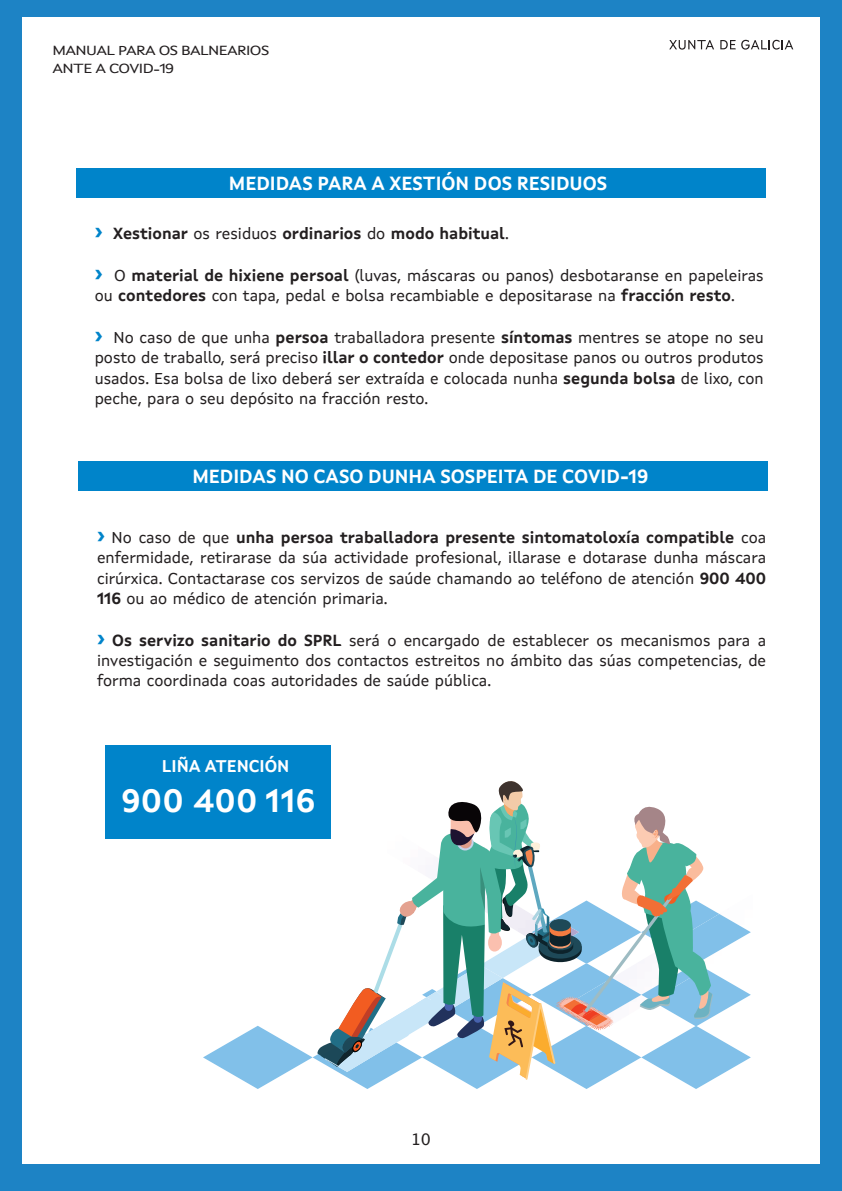
<style>
.page{position:relative;width:842px;height:1191px;background:#fff}
.page>*{position:absolute;margin:0;border:0;box-sizing:border-box;transform-origin:0 0}
.t1{font:700 32.2px "Xunta Sans";letter-spacing:.02em;color:#fff}
.t2{font:700 19px "Xunta Sans";color:#fff}
.t3{font:700 16.8px "Xunta Sans";color:#fff}
.t4{font:16px/20.2px "Xunta Sans";color:#231f20;text-align:justify}
.t5{font:700 16px "Xunta Sans";color:#231f20}
.t6{font:16px "Lucida Grande";color:#231f20}
.t7{font:13.4px/18px "Xunta Sans";letter-spacing:-.04em;color:#231f20;scale:1.19 1}
.s1{font-family:"Montserrat";font-size:24px;color:#0084ca}
.s2{font-weight:400}
.s3{font-family:"Montserrat";font-weight:700;font-size:24px;color:#0084ca}
.s4{font-weight:700}
</style>
<div class="page">
<div style="left:0;top:0;width:841px;height:1191px;background:#1d83c5"></div>
<div style="left:22px;top:17px;width:797px;height:1147px;background:#fff"></div>
<svg style="left:720px;top:40px;width:15px;height:9px"></svg>
<svg style="left:741px;top:40px;width:52px;height:10px"></svg>
<svg style="left:669px;top:40px;width:45px;height:10px"></svg>
<div style="left:76px;top:168px;width:689px;height:30px;background:#0084ca"></div>
<div style="left:78px;top:461px;width:690px;height:30px;background:#0084ca"></div>
<div style="left:106px;top:745px;width:225px;height:93px;background:#0084ca"></div>
<svg style="left:203px;top:781px;width:547px;height:308px"></svg>
<p class="t7" style="left:53px;top:42px;width:183px">MANUAL PARA OS BALNEARIOS<br>ANTE A COVID-19</p>
<p class="t2" style="left:229px;top:175px;width:380px">MEDIDAS PARA A XESTIÓN DOS RESIDUOS</p>
<p class="t5" style="left:95px;top:226px;width:415px"><span class="s1">›</span> Xestionar <span class="s2">os residuos</span> ordinarios <span class="s2">do</span> modo habitual<span class="s2">.</span></p>
<p class="t4" style="left:95px;top:266px;width:670px"><span class="s3">›</span> O <span class="s4">material de hixiene persoal</span> (luvas, máscaras ou panos) desbotaranse en papeleiras ou <span class="s4">contedores</span> con tapa, pedal e bolsa recambiable e depositarase na <span class="s4">fracción resto</span>.</p>
<p class="t4" style="left:95px;top:329px;width:670px"><span class="s3">›</span> No caso de que unha <span class="s4">persoa</span> traballadora presente <span class="s4">síntomas</span> mentres se atope no seu posto de traballo, será preciso <span class="s4">illar o contedor</span> onde depositase panos ou outros produtos usados. Esa bolsa de lixo deberá ser extraída e colocada nunha <span class="s4">segunda bolsa</span> de lixo, con peche, para o seu depósito na fracción resto.</p>
<p class="t2" style="left:192px;top:468px;width:457px">MEDIDAS NO CASO DUNHA SOSPEITA DE COVID-19</p>
<p class="t4" style="left:97px;top:529px;width:670px"><span class="s3">›</span> No caso de que <span class="s4">unha persoa traballadora presente sintomatoloxía compatible</span> coa enfermidade, retirarase da súa actividade profesional, illarase e dotarase dunha máscara cirúrxica. Contactarase cos servizos de saúde chamando ao teléfono de atención <span class="s4">900 400<br>116</span> ou ao médico de atención primaria.</p>
<p class="t4" style="left:97px;top:631px;width:670px"><span class="s3">›</span> <span class="s4">Os servizo sanitario do SPRL</span> será o encargado de establecer os mecanismos para a investigación e seguimento dos contactos estreitos no ámbito das súas competencias, de forma coordinada coas autoridades de saúde pública.</p>
<p class="t3" style="left:162px;top:759px;width:129px">LIÑA ATENCIÓN</p>
<h1 class="t1" style="left:121px;top:788px;width:195px">900 400 116</h1>
<p class="t6" style="left:411px;top:1132px;width:22px">10</p>
</div>
